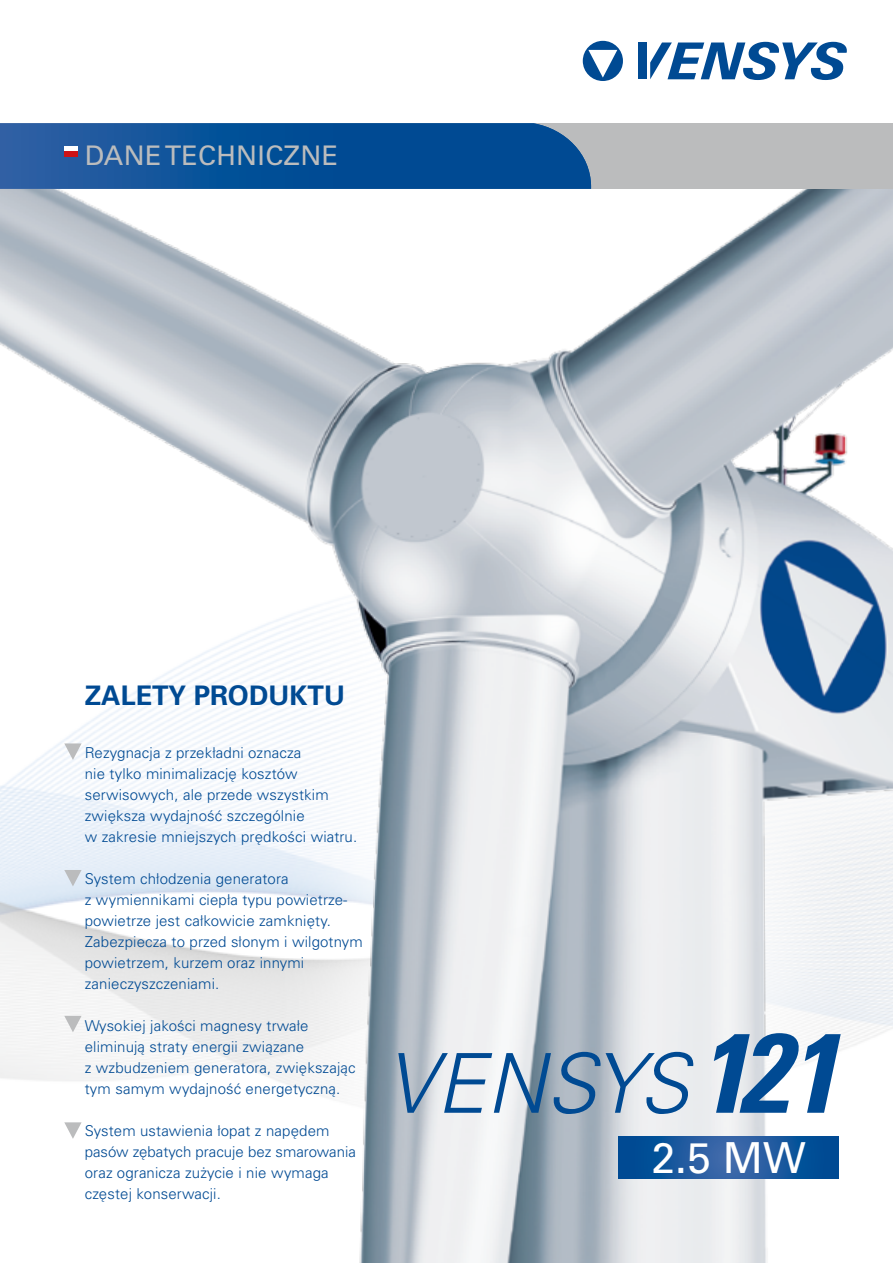
<style>
.page{position:relative;width:893px;height:1263px;background:#fff}
.page>*{position:absolute;margin:0;border:0;box-sizing:border-box;transform-origin:0 0}
.t1{font:italic 300 82.65px "Univers";color:#004a93}
.t2{font:42.75px "Univers";color:#fff}
.t3{font:27px "Univers";letter-spacing:.01em;color:#bbbcbd}
.t4{font:700 27px "Univers";color:#004a93}
.t5{font:300 15px/21px "Univers LT Pro 45";letter-spacing:.01em;color:#004a93}
.s1{font-weight:700;font-stretch:condensed;font-size:112.65px}
</style>
<div class="page">
<img style="left:0;top:189px;width:893px;height:1074px">
<div style="left:0;top:123px;width:893px;height:66px;background:#bbbcbd"></div>
<img style="left:0;top:123px;width:591px;height:66px">
<svg style="left:583px;top:41px;width:40px;height:40px"></svg>
<div style="left:639px;top:43px;width:8px;height:36px;background:#004a93"></div>
<svg style="left:650px;top:42px;width:197px;height:38px"></svg>
<svg style="left:64px;top:743px;width:18px;height:17px"></svg>
<svg style="left:64px;top:870px;width:18px;height:16px"></svg>
<svg style="left:64px;top:1016px;width:18px;height:16px"></svg>
<svg style="left:64px;top:1122px;width:18px;height:17px"></svg>
<div style="left:64px;top:146px;width:14px;height:5px;background:#fff"></div>
<div style="left:64px;top:151px;width:14px;height:6px;background:#cd1316"></div>
<svg style="left:619px;top:1137px;width:220px;height:41px;background:#19579d"></svg>
<h3 class="t3" style="left:85px;top:140px;width:255px">DANE TECHNICZNE</h3>
<h3 class="t4" style="left:85px;top:680px;width:262px">ZALETY PRODUKTU</h3>
<p class="t5" style="left:85px;top:742px;width:274px">Rezygnacja z przekładni oznacza<br>nie tylko minimalizację kosztów serwisowych, ale przede wszystkim zwiększa wydajność szczególnie<br>w zakresie mniejszych prędkości wiatru.</p>
<p class="t5" style="left:85px;top:868px;width:280px">System chłodzenia generatora<br>z wymiennikami ciepła typu powietrze&shy;powietrze jest całkowicie zamknięty.<br>Zabezpiecza to przed słonym i wilgotnym powietrzem, kurzem oraz innymi zanieczyszczeniami.</p>
<p class="t5" style="left:85px;top:1015px;width:272px">Wysokiej jakości magnesy trwałe eliminują straty energii związane<br>z wzbudzeniem generatora, zwiększając tym samym wydajność energetyczną.</p>
<p class="t5" style="left:85px;top:1120px;width:273px">System ustawienia łopat z napędem pasów zębatych pracuje bez smarowania oraz ogranicza zużycie i nie wymaga częstej konserwacji.</p>
<h1 class="t1" style="left:385px;top:1034px;width:454px">VENSYS <span class="s1">121</span></h1>
<h2 class="t2" style="left:651px;top:1132px;width:156px">2.5 MW</h2>
</div>
